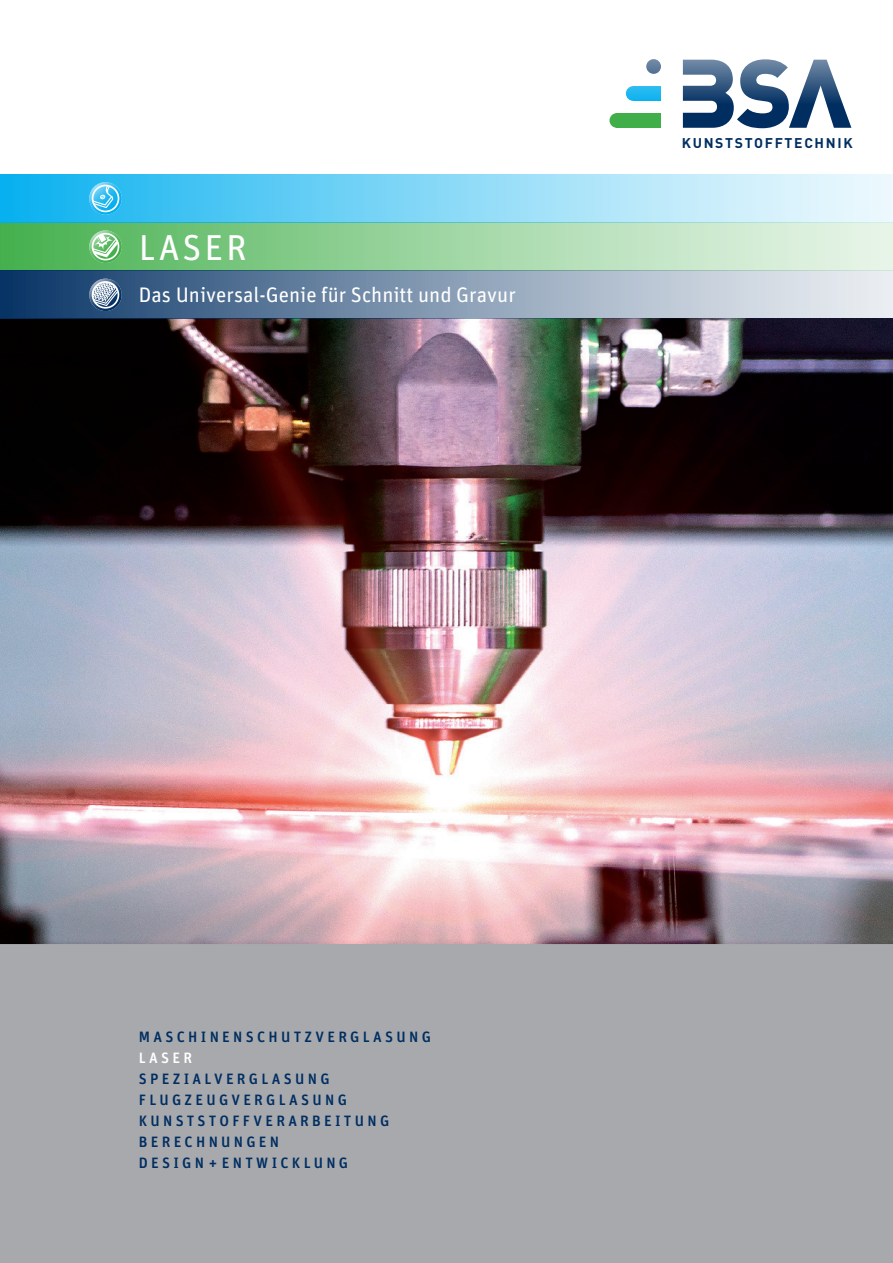
<style>
.page{position:relative;width:893px;height:1263px;background:#fff}
.page>*{position:absolute;margin:0;border:0;box-sizing:border-box;transform-origin:0 0}
.Oberthemen{font:36px "Unit";letter-spacing:.08em;color:#fff}
.Themenspruch{font:21px "Unit";color:#fff}
.Inhalte{font:500 15px "Unit";letter-spacing:.22em;color:#002e61}
.Inhalte-2{font:500 15px "Unit";letter-spacing:.22em;color:#fff}
.t1{font:700 13.95px "DIN";letter-spacing:.12em;color:#002e61}
</style>
<div class="page">
<img style="left:0;top:319px;width:893px;height:625px">
<div style="left:0;top:944px;width:893px;height:319px;background:#a8a9ad"></div>
<div style="left:0;top:223px;width:893px;height:48px;background:linear-gradient(to right,#4ab253,#eff8f0)"></div>
<div style="left:0;top:271px;width:893px;height:48px;background:linear-gradient(to right,#103b6b,#f7f8fa)"></div>
<svg style="left:683px;top:104px;width:168px;height:24px"></svg>
<div style="left:617px;top:113px;width:44px;height:15px;background:#40ae49"></div>
<div style="left:609px;top:113px;width:15px;height:15px;background:#40ae49;border-radius:50%"></div>
<svg style="left:625px;top:59px;width:218px;height:45px"></svg>
<div style="left:0;top:174px;width:893px;height:49px;background:linear-gradient(to right,#10b3f0,#f9fdfe)"></div>
<svg style="left:89px;top:230px;width:33px;height:33px"></svg>
<svg style="left:89px;top:279px;width:33px;height:32px"></svg>
<svg style="left:89px;top:182px;width:33px;height:33px"></svg>
<p class="Oberthemen" style="left:139px;top:226px;width:109px">LASER</p>
<p class="Themenspruch" style="left:139px;top:283px;width:378px">Das Universal-Genie für Schnitt und Gravur</p>
<p class="t1" style="left:682px;top:134px;width:172px">KUNSTSTOFFTECHNIK</p>
<p class="Inhalte" style="left:139px;top:1028px;width:294px">MASCHINENSCHUTZVERGLASUNG</p>
<p class="Inhalte-2" style="left:139px;top:1049px;width:55px">LASER</p>
<p class="Inhalte" style="left:139px;top:1070px;width:192px">SPEZIALVERGLASUNG</p>
<p class="Inhalte" style="left:139px;top:1091px;width:210px">FLUGZEUGVERGLASUNG</p>
<p class="Inhalte" style="left:139px;top:1112px;width:252px">KUNSTSTOFFVERARBEITUNG</p>
<p class="Inhalte" style="left:139px;top:1133px;width:142px">BERECHNUNGEN</p>
<p class="Inhalte" style="left:139px;top:1154px;width:211px">DESIGN+ENTWICKLUNG</p>
</div>
